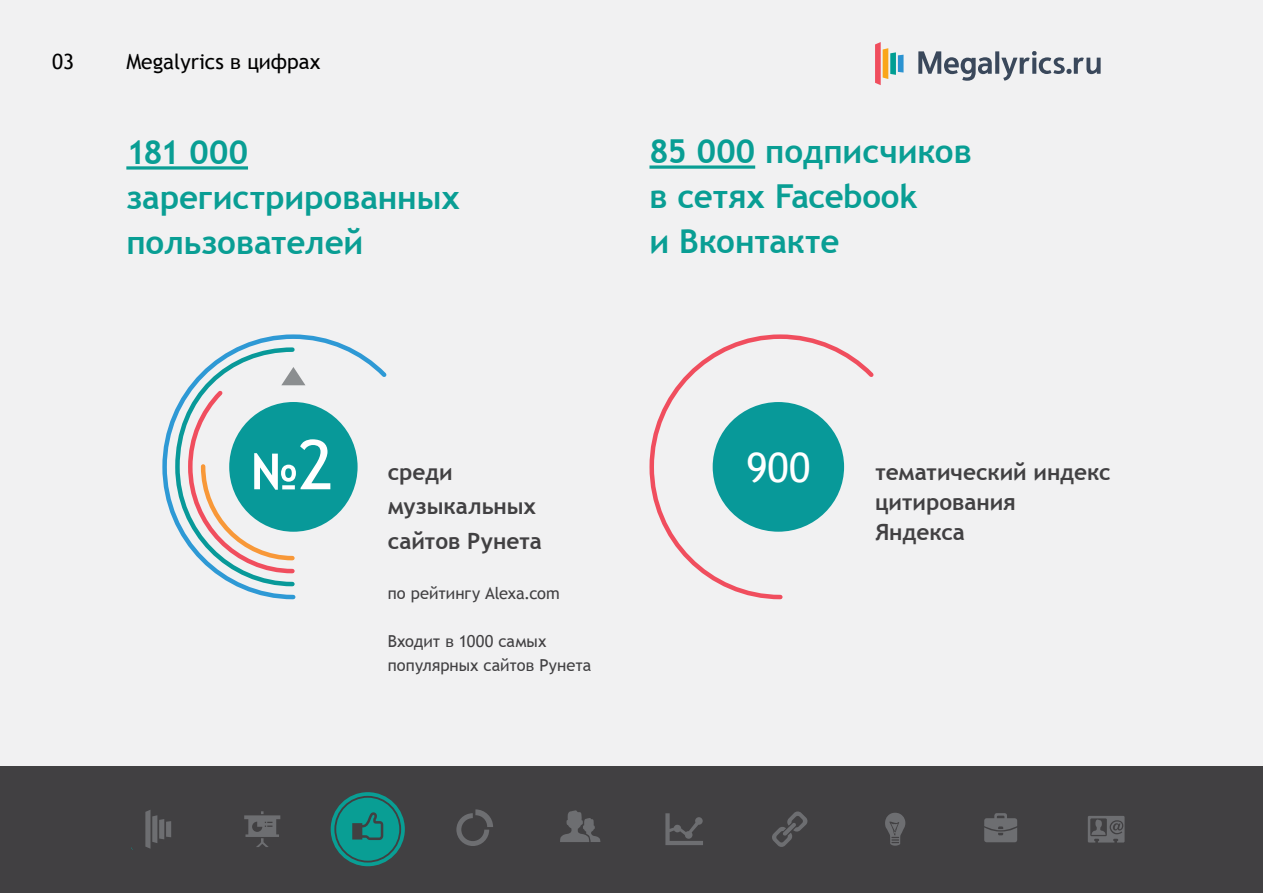
<style>
.page{position:relative;width:1263px;height:893px;background:#fff}
.page>*{position:absolute;margin:0;border:0;box-sizing:border-box;transform-origin:0 0}
.t1{font:40.5px "Trebuchet MS";color:#fff}
.t2{font:700 33px/45px "Trebuchet MS";letter-spacing:-.005em;color:#099e94}
.t3{font:700 22.5px/34.5px "Trebuchet MS";letter-spacing:-.005em;color:#414042}
.t4{font:21px "Trebuchet MS";color:#000}
.t5{font:16.5px/24px "Trebuchet MS";color:#414042}
</style>
<div class="page">
<div style="left:0;top:0;width:1262px;height:766px;background:#f1f1f2"></div>
<div style="left:0;top:766px;width:1263px;height:126px;background:#414042"></div>
<svg style="left:126px;top:166px;width:122px;height:4px"></svg>
<svg style="left:649px;top:165px;width:106px;height:4px"></svg>
<svg style="left:131px;top:810px;width:40px;height:40px"></svg>
<svg style="left:244px;top:811px;width:37px;height:36px"></svg>
<svg style="left:331px;top:792px;width:74px;height:74px"></svg>
<svg style="left:456px;top:809px;width:37px;height:37px"></svg>
<svg style="left:560px;top:810px;width:41px;height:32px"></svg>
<svg style="left:665px;top:813px;width:38px;height:32px"></svg>
<svg style="left:772px;top:811px;width:36px;height:36px"></svg>
<svg style="left:885px;top:812px;width:21px;height:34px"></svg>
<svg style="left:984px;top:813px;width:33px;height:30px"></svg>
<svg style="left:1088px;top:816px;width:37px;height:27px"></svg>
<svg style="left:875px;top:42px;width:28px;height:43px"></svg>
<svg style="left:918px;top:51px;width:182px;height:30px"></svg>
<svg style="left:162px;top:334px;width:225px;height:266px"></svg>
<svg style="left:173px;top:345px;width:157px;height:244px"></svg>
<svg style="left:649px;top:334px;width:225px;height:266px"></svg>
<p class="t4" style="left:52px;top:49px;width:24px">03</p>
<p class="t4" style="left:126px;top:49px;width:196px">Megalyrics в цифрах</p>
<p class="t2" style="left:126px;top:130px;width:335px">181 000 зарегистрированных пользователей</p>
<p class="t2" style="left:649px;top:129px;width:324px">85 000 подписчиков в сетях Facebook<br>и Вконтакте</p>
<p class="t3" style="left:388px;top:454px;width:155px">среди музыкальных сайтов Рунета</p>
<p class="t5" style="left:388px;top:581px;width:173px">по рейтингу Alexa.com</p>
<p class="t5" style="left:388px;top:629px;width:205px">Входит в 1000 самых популярных сайтов Рунета</p>
<p class="t1" style="left:746px;top:444px;width:66px">900</p>
<p class="t3" style="left:875px;top:457px;width:237px;line-height:30px">тематический индекс цитирования<br>Яндекса</p>
</div>
